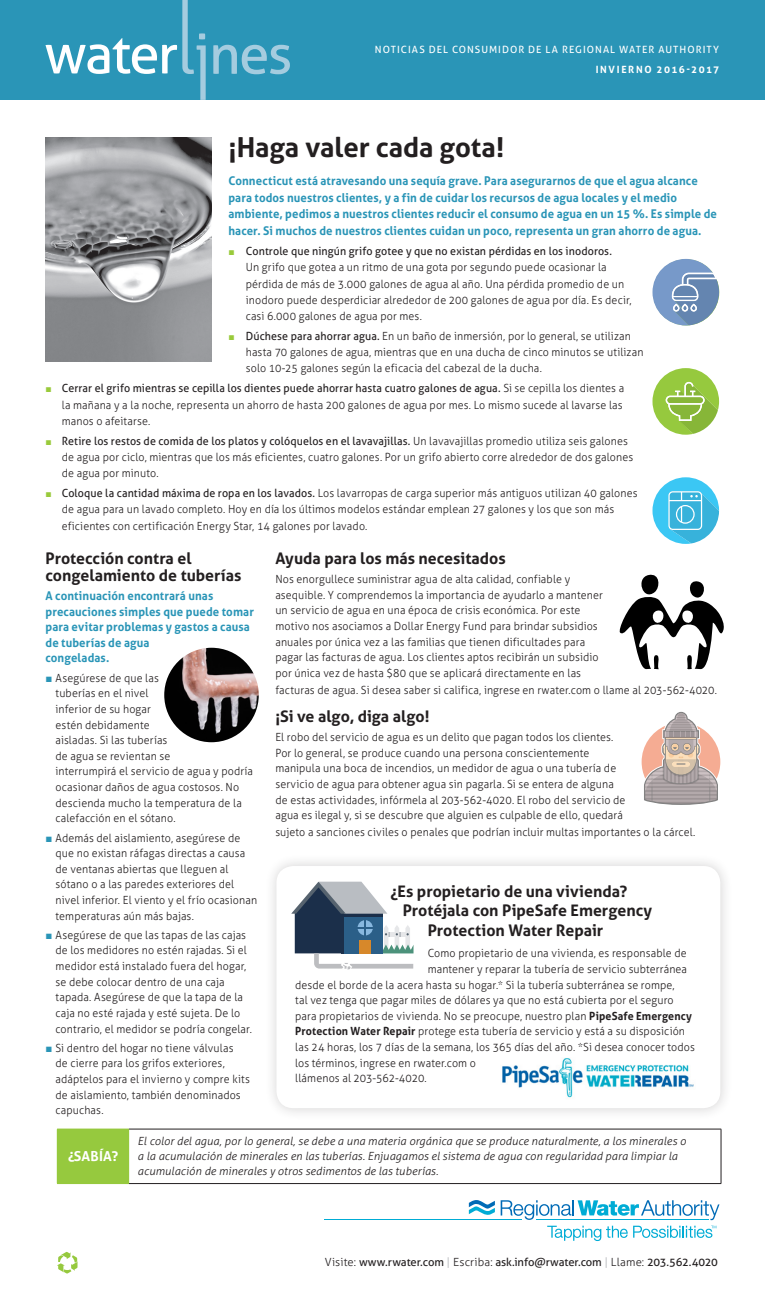
<style>
.page{position:relative;width:765px;height:1305px;background:#fff}
.page>*{position:absolute;margin:0;border:0;box-sizing:border-box;transform-origin:0 0}
.t1{font:700 27.5px "Aller";color:#231f20}
.Text__Running{font:700 16px/16.9px "Aller";color:#231f20}
.Text__Running-2{font:700 13.75px "Aller";letter-spacing:.01em;color:#fff}
.Text__Running-3{font:700 12px/15.6px "Aller";letter-spacing:.01em;color:#2a95b7;scale:.95 1}
.Text__Running-4{font:300 11.25px/15.6px "Aller";letter-spacing:.01em;color:#231f20;scale:.95 1}
.Text__Running-5{font:italic 300 11.25px/15px "Aller";letter-spacing:.01em;color:#231f20}
.Text__Running-6{font:11.25px "Aller";letter-spacing:-.01em;color:#231f20}
.t2{font:10px "Aller";letter-spacing:.1em;color:#fff}
.t3{font:700 10px "Aller";letter-spacing:.16em;color:#fff}
.s1{font-family:"European Pi Three";font-weight:400;color:#99ca3b}
.s2{font-weight:400}
.s3{font-family:"European Pi Three";font-weight:400;font-size:12.5px;color:#2a95b7}
.s4{font-weight:700}
.s5{font-weight:300}
.s6{font-weight:300;color:#b2b3b7}
</style>
<div class="page">
<div style="left:0;top:0;width:765px;height:100px;background:#2a95b7"></div>
<img style="left:46px;top:138px;width:166px;height:224px">
<svg style="left:501px;top:1200px;width:218px;height:20px"></svg>
<hr style="left:536px;top:1219px;width:173px;height:1px;background:#00acd5">
<hr style="left:324px;top:1219px;width:198px;height:1px;background:#00acd5">
<svg style="left:469px;top:1200px;width:26px;height:15px"></svg>
<svg style="left:547px;top:1226px;width:169px;height:15px"></svg>
<img style="left:164px;top:648px;width:95px;height:94px;border-radius:47px">
<div style="left:264px;top:853px;width:469px;height:268px;background:#231f20;opacity:.2"></div>
<div style="left:276px;top:866px;width:444px;height:242px;background:#fff;border-radius:17px"></div>
<img style="left:502px;top:1058px;width:192px;height:40px">
<svg style="left:652px;top:259px;width:67px;height:67px"></svg>
<svg style="left:652px;top:477px;width:67px;height:67px"></svg>
<svg style="left:652px;top:368px;width:67px;height:67px"></svg>
<svg style="left:46px;top:0;width:160px;height:100px"></svg>
<svg style="left:213px;top:45px;width:77px;height:29px"></svg>
<div style="left:57px;top:1129px;width:72px;height:55px;background:#96c93e"></div>
<hr style="left:129px;top:1129px;width:592px;height:1px;background:#231f20">
<hr style="left:721px;top:1129px;width:1px;height:54px;background:#231f20">
<hr style="left:129px;top:1183px;width:592px;height:1px;background:#231f20">
<svg style="left:291px;top:882px;width:123px;height:88px"></svg>
<svg style="left:619px;top:574px;width:105px;height:96px"></svg>
<svg style="left:642px;top:712px;width:78px;height:93px"></svg>
<svg style="left:57px;top:1252px;width:21px;height:21px"></svg>
<p class="t2" style="left:375px;top:43px;width:346px">NOTICIAS DEL CONSUMIDOR DE LA REGIONAL WATER AUTHORITY</p>
<p class="t3" style="left:596px;top:63px;width:125px">INVIERNO 2016-2017</p>
<p class="t1" style="left:228px;top:130px;width:277px">¡Haga valer cada gota!</p>
<p class="Text__Running-3" style="left:228px;top:172px;width:516px;line-height:16.9px">Connecticut está atravesando una sequía grave. Para asegurarnos de que el agua alcance para todos nuestros clientes, y a fin de cuidar los recursos de agua locales y el medio ambiente, pedimos a nuestros clientes reducir el consumo de agua en un 15 %. Es simple de hacer. Si muchos de nuestros clientes cuidan un poco, representa un gran ahorro de agua.</p>
<p class="Text__Running-4" style="left:246px;top:243px;width:408px;line-height:16.2px;text-indent:-17px"><span class="s1">J</span> <span class="s2">Controle que ningún grifo gotee y que no existan pérdidas en los inodoros.<br></span>Un grifo que gotea a un ritmo de una gota por segundo puede ocasionar la pérdida de más de 3.000 galones de agua al año. Una pérdida promedio de un inodoro puede desperdiciar alrededor de 200 galones de agua por día. Es decir, casi 6.000 galones de agua por mes.</p>
<p class="Text__Running-4" style="left:246px;top:328px;width:420px;line-height:16.2px;text-indent:-17px"><span class="s1">J</span> <span class="s2">Dúchese para ahorrar agua.</span> En un baño de inmersión, por lo general, se utilizan hasta 70 galones de agua, mientras que en una ducha de cinco minutos se utilizan solo 10-25 galones según la eficacia del cabezal de la ducha.</p>
<p class="Text__Running-4" style="left:62px;top:380px;width:594px;line-height:16.2px;text-indent:-16px"><span class="s1">J</span> <span class="s2">Cerrar el grifo mientras se cepilla los dientes puede ahorrar hasta cuatro galones de agua.</span> Si se cepilla los dientes a la mañana y a la noche, representa un ahorro de hasta 200 galones de agua por mes. Lo mismo sucede al lavarse las manos o afeitarse.</p>
<p class="Text__Running-4" style="left:62px;top:433px;width:603px;line-height:16.2px;text-indent:-16px"><span class="s1">J</span> <span class="s2">Retire los restos de comida de los platos y colóquelos en el lavavajillas.</span> Un lavavajillas promedio utiliza seis galones de agua por ciclo, mientras que los más eficientes, cuatro galones. Por un grifo abierto corre alrededor de dos galones de agua por minuto.</p>
<p class="Text__Running-4" style="left:62px;top:485px;width:608px;line-height:16.2px;text-indent:-16px"><span class="s1">J</span> <span class="s2">Coloque la cantidad máxima de ropa en los lavados.</span> Los lavarropas de carga superior más antiguos utilizan 40 galones de agua para un lavado completo. Hoy en día los últimos modelos estándar emplean 27 galones y los que son más eficientes con certificación Energy Star, 14 galones por lavado.</p>
<p class="Text__Running" style="left:275px;top:550px;width:232px">Ayuda para los más necesitados</p>
<p class="Text__Running-4" style="left:275px;top:571px;width:346px">Nos enorgullece suministrar agua de alta calidad, confiable y asequible. Y comprendemos la importancia de ayudarlo a mantener un servicio de agua en una época de crisis económica. Por este motivo nos asociamos a Dollar Energy Fund para brindar subsidios anuales por única vez a las familias que tienen dificultades para pagar las facturas de agua. Los clientes aptos recibirán un subsidio por única vez de hasta $80 que se aplicará directamente en las</p>
<p class="Text__Running-4" style="left:275px;top:682px;width:466px">facturas de agua. Si desea saber si califica, ingrese en rwater.com o llame al 203-562-4020.</p>
<p class="Text__Running" style="left:275px;top:708px;width:156px">¡Si ve algo, diga algo!</p>
<p class="Text__Running-4" style="left:275px;top:729px;width:370px">El robo del servicio de agua es un delito que pagan todos los clientes.<br>Por lo general, se produce cuando una persona conscientemente manipula una boca de incendios, un medidor de agua o una tubería de servicio de agua para obtener agua sin pagarla. Si se entera de alguna de estas actividades, infórmela al 203-562-4020. El robo del servicio de agua es ilegal y, si se descubre que alguien es culpable de ello, quedará</p>
<p class="Text__Running-4" style="left:275px;top:824px;width:444px">sujeto a sanciones civiles o penales que podrían incluir multas importantes o la cárcel.</p>
<p class="Text__Running" style="left:46px;top:550px;width:197px">Protección contra el congelamiento de tuberías</p>
<p class="Text__Running-3" style="left:46px;top:588px;width:221px">A continuación encontrará unas precauciones simples que puede tomar para evitar problemas y gastos a causa de tuberías de agua<br>congeladas.</p>
<p class="Text__Running-4" style="left:56px;top:670px;width:209px;text-indent:-10px"><span class="s3">J</span> Asegúrese de que las<br>tuberías en el nivel<br>inferior de su hogar<br>estén debidamente<br>aisladas. Si las tuberías<br>de agua se revientan se<br>interrumpirá el servicio de agua y podría ocasionar daños de agua costosos. No descienda mucho la temperatura de la calefacción en el sótano.</p>
<p class="Text__Running-4" style="left:56px;top:830px;width:214px;text-indent:-10px"><span class="s3">J</span> Además del aislamiento, asegúrese de que no existan ráfagas directas a causa de ventanas abiertas que lleguen al sótano o a las paredes exteriores del nivel inferior. El viento y el frío ocasionan temperaturas aún más bajas.</p>
<p class="Text__Running-4" style="left:56px;top:927px;width:208px;text-indent:-10px"><span class="s3">J</span> Asegúrese de que las tapas de las cajas de los medidores no estén rajadas. Si el medidor está instalado fuera del hogar, se debe colocar dentro de una caja tapada. Asegúrese de que la tapa de la caja no esté rajada y esté sujeta. De lo contrario, el medidor se podría congelar.</p>
<p class="Text__Running-4" style="left:56px;top:1040px;width:206px;text-indent:-10px"><span class="s3">J</span> Si dentro del hogar no tiene válvulas<br>de cierre para los grifos exteriores, adáptelos para el invierno y compre kits de aislamiento, también denominados capuchas.</p>
<p class="Text__Running" style="left:390px;top:882px;width:239px">¿Es propietario de una vivienda?</p>
<p class="Text__Running" style="left:403px;top:902px;width:251px">Protéjala con PipeSafe Emergency</p>
<p class="Text__Running" style="left:428px;top:922px;width:177px">Protection Water Repair</p>
<p class="Text__Running-4" style="left:428px;top:946px;width:274px">Como propietario de una vivienda, es responsable de</p>
<p class="Text__Running-4" style="left:428px;top:961px;width:275px">mantener y reparar la tubería de servicio subterránea</p>
<p class="Text__Running-4" style="left:295px;top:977px;width:401px">desde el borde de la acera hasta su hogar.* Si la tubería subterránea se rompe,</p>
<p class="Text__Running-4" style="left:295px;top:992px;width:400px">tal vez tenga que pagar miles de dólares ya que no está cubierta por el seguro</p>
<p class="Text__Running-4" style="left:295px;top:1008px;width:419px">para propietarios de vivienda. No se preocupe, nuestro plan <span class="s4">PipeSafe Emergency</span></p>
<p class="Text__Running-4" style="left:295px;top:1024px;width:412px"><span class="s4">Protection Water Repair</span> protege esta tubería de servicio y está a su disposición</p>
<p class="Text__Running-4" style="left:295px;top:1039px;width:422px">las 24 horas, los 7 días de la semana, los 365 días del año. *Si desea conocer todos</p>
<p class="Text__Running-4" style="left:295px;top:1055px;width:192px">los términos, ingrese en rwater.com o</p>
<p class="Text__Running-4" style="left:295px;top:1071px;width:140px">llámenos al 203-562-4020.</p>
<p class="Text__Running-2" style="left:68px;top:1148px;width:52px">¿SABÍA?</p>
<p class="Text__Running-5" style="left:138px;top:1134px;width:550px">El color del agua, por lo general, se debe a una materia orgánica que se produce naturalmente, a los minerales o a la acumulación de minerales en las tuberías. Enjuagamos el sistema de agua con regularidad para limpiar la acumulación de minerales y otros sedimentos de las tuberías.</p>
<p class="Text__Running-6" style="left:325px;top:1255px;width:395px"><span class="s5">Visite:</span> www.rwater.com <span class="s6">|</span> <span class="s5">Escriba:</span> ask.info@rwater.com <span class="s6">|</span> <span class="s5">Llame:</span> 203.562.4020</p>
</div>
